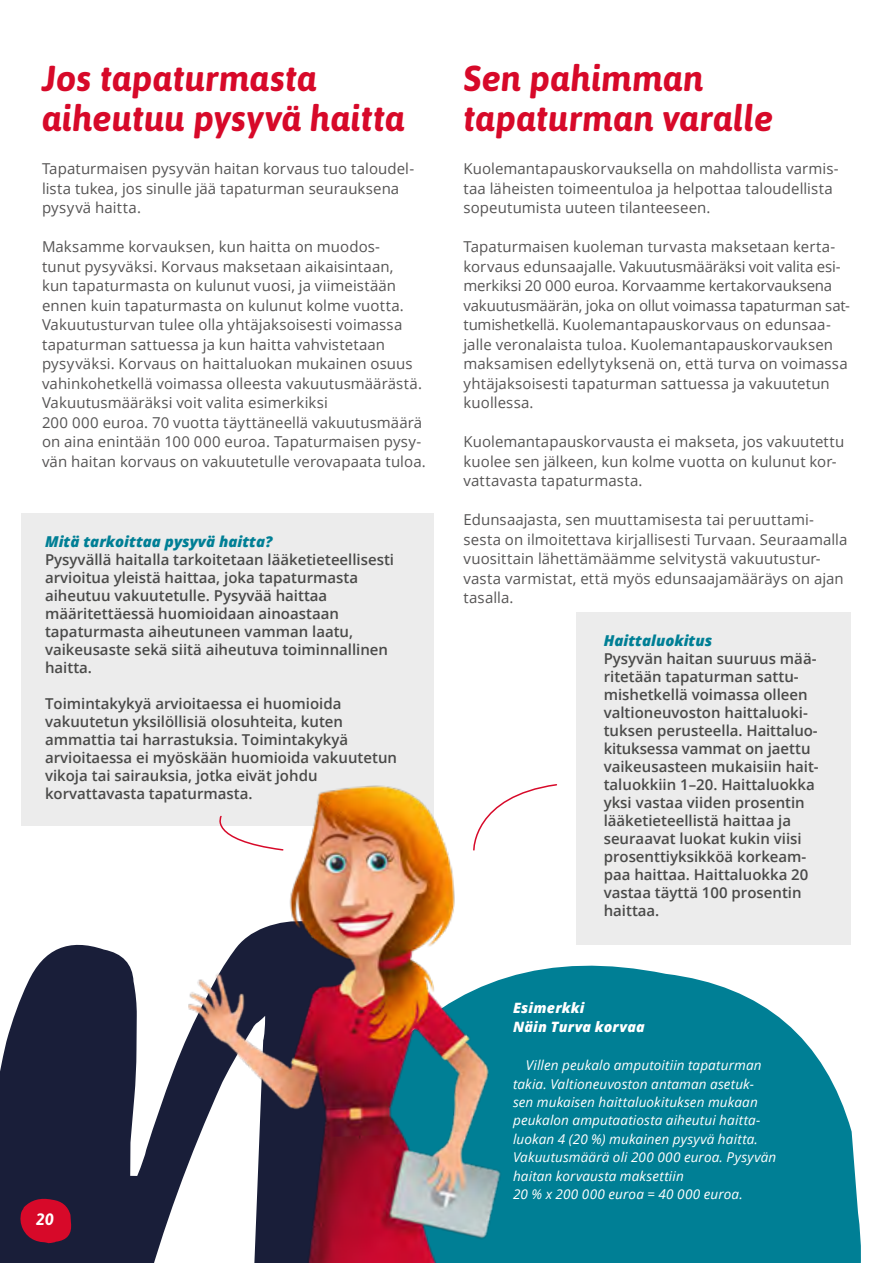
<style>
.page{position:relative;width:893px;height:1263px;background:#fff}
.page>*{position:absolute;margin:0;border:0;box-sizing:border-box;transform-origin:0 0}
.Sivun_pääotsikko{font:italic 700 36px/40.5px "Asap";letter-spacing:.005em;color:#d70929}
.t1{font:italic 700 16.5px "Asap";color:#fff}
.Leipis{font:15px/19.5px "Open Sans";letter-spacing:.005em;color:#555454}
.puhekupla_teksti{font:600 15px/18px "Open Sans";color:#4a4a49}
.Puhekupla_otsikko_ha{font:italic 800 15px "Open Sans";color:#007f95}
.Esimerkit_otsikko_va{font:italic 800 14.25px "Open Sans";letter-spacing:.015em;color:#fff}
.Leipis_esimerkit_val{font:italic 13.5px/18.5px "Open Sans";letter-spacing:.01em;color:#fff}
</style>
<div class="page">
<div style="left:21px;top:513px;width:413px;height:312px;background:#ececec"></div>
<div style="left:576px;top:612px;width:274px;height:333px;background:#ececec"></div>
<svg style="left:0;top:944px;width:179px;height:319px;fill:#191e39"></svg>
<svg style="left:566px;top:965px;width:295px;height:298px;background:#2390a3"></svg>
<img style="left:179px;top:785px;width:387px;height:478px">
<svg style="left:208px;top:815px;width:76px;height:36px"></svg>
<svg style="left:472px;top:784px;width:86px;height:67px"></svg>
<svg style="left:20px;top:1197px;width:52px;height:46px;background:#a90d2c"></svg>
<p class="Sivun_pääotsikko" style="left:42px;top:57px;width:364px">Jos tapaturmasta aiheutuu pysyvä haitta</p>
<p class="Leipis" style="left:42px;top:158px;width:374px">Tapaturmaisen pysyvän haitan korvaus tuo taloudel&shy;lista tukea, jos sinulle jää tapaturman seurauksena pysyvä haitta.</p>
<p class="Leipis" style="left:42px;top:236px;width:382px">Maksamme korvauksen, kun haitta on muodos&shy;tunut pysyväksi. Korvaus maksetaan aikaisintaan, kun tapaturmasta on kulunut vuosi, ja viimeistään ennen kuin tapaturmasta on kulunut kolme vuotta.<br>Vakuutusturvan tulee olla yhtäjaksoisesti voimassa tapaturman sattuessa ja kun haitta vahvistetaan pysyväksi. Korvaus on haittaluokan mukainen osuus vahinkohetkellä voimassa olleesta vakuutusmäärästä.<br>Vakuutusmääräksi voit valita esimerkiksi</p>
<p class="Leipis" style="left:42px;top:412px;width:385px">200 000 euroa. 70 vuotta täyttäneellä vakuutusmäärä on aina enintään 100 000 euroa. Tapaturmaisen pysy&shy;vän haitan korvaus on vakuutetulle verovapaata tuloa.</p>
<p class="Puhekupla_otsikko_ha" style="left:45px;top:530px;width:229px">Mitä tarkoittaa pysyvä haitta?</p>
<p class="puhekupla_teksti" style="left:45px;top:550px;width:351px">Pysyvällä haitalla tarkoitetaan lääketieteellisesti arvioitua yleistä haittaa, joka tapaturmasta aiheutuu vakuutetulle. Pysyvää haittaa määritettäessä huomioidaan ainoastaan tapaturmasta aiheutuneen vamman laatu, vaikeusaste sekä siitä aiheutuva toiminnallinen haitta.</p>
<p class="puhekupla_teksti" style="left:45px;top:694px;width:354px">Toimintakykyä arvioitaessa ei huomioida vakuutetun yksilöllisiä olosuhteita, kuten ammattia tai harrastuksia. Toimintakykyä arvioitaessa ei myöskään huomioida vakuutetun vikoja tai sairauksia, jotka eivät johdu korvattavasta tapaturmasta.</p>
<p class="t1" style="left:36px;top:1209px;width:19px">20</p>
<p class="Sivun_pääotsikko" style="left:463px;top:57px;width:311px">Sen pahimman tapaturman varalle</p>
<p class="Leipis" style="left:463px;top:158px;width:377px">Kuolemantapauskorvauksella on mahdollista varmis&shy;taa läheisten toimeentuloa ja helpottaa taloudellista sopeutumista uuteen tilanteeseen.</p>
<p class="Leipis" style="left:463px;top:236px;width:388px">Tapaturmaisen kuoleman turvasta maksetaan kerta&shy;korvaus edunsaajalle. Vakuutusmääräksi voit valita esi&shy;merkiksi 20 000 euroa. Korvaamme kertakorvauksena vakuutusmäärän, joka on ollut voimassa tapaturman sat&shy;tumishetkellä. Kuolemantapauskorvaus on edunsaa&shy;jalle veronalaista tuloa. Kuolemantapauskorvauksen maksamisen edellytyksenä on, että turva on voimassa yhtäjaksoisesti tapaturman sattuessa ja vakuutetun kuollessa.</p>
<p class="Leipis" style="left:463px;top:431px;width:382px">Kuolemantapauskorvausta ei makseta, jos vakuutettu kuolee sen jälkeen, kun kolme vuotta on kulunut kor&shy;vattavasta tapaturmasta.</p>
<p class="Leipis" style="left:463px;top:509px;width:385px">Edunsaajasta, sen muuttamisesta tai peruuttami&shy;sesta on ilmoitettava kirjallisesti Turvaan. Seuraamalla vuosittain lähettämäämme selvitystä vakuutustur&shy;vasta varmistat, että myös edunsaajamääräys on ajan tasalla.</p>
<p class="Puhekupla_otsikko_ha" style="left:604px;top:629px;width:110px">Haittaluokitus</p>
<p class="puhekupla_teksti" style="left:604px;top:650px;width:217px">Pysyvän haitan suuruus mää&shy;ritetään tapaturman sattu&shy;mishetkellä voimassa olleen valtioneuvoston haittaluoki&shy;tuksen perusteella. Haittaluo&shy;kituksessa vammat on jaettu vaikeusasteen mukaisiin hait&shy;taluokkiin 1–20. Haittaluokka yksi vastaa viiden prosentin lääketieteellistä haittaa ja seuraavat luokat kukin viisi prosenttiyksikköä korkeam&shy;paa haittaa. Haittaluokka 20 vastaa täyttä 100 prosentin haittaa.</p>
<p class="Esimerkit_otsikko_va" style="left:513px;top:996px;width:73px">Esimerkki</p>
<p class="Esimerkit_otsikko_va" style="left:513px;top:1016px;width:133px">Näin Turva korvaa</p>
<p class="Leipis_esimerkit_val" style="left:513px;top:1055px;width:265px;text-indent:13px">Villen peukalo amputoitiin tapaturman takia. Valtioneuvoston antaman asetuk&shy;sen mukaisen haittaluokituksen mukaan peukalon amputaatiosta aiheutui haitta&shy;luokan 4 (20 %) mukainen pysyvä haitta.<br>Vakuutusmäärä oli 200 000 euroa. Pysyvän haitan korvausta maksettiin</p>
<p class="Leipis_esimerkit_val" style="left:513px;top:1185px;width:231px">20 % x 200 000 euroa = 40 000 euroa.</p>
</div>
